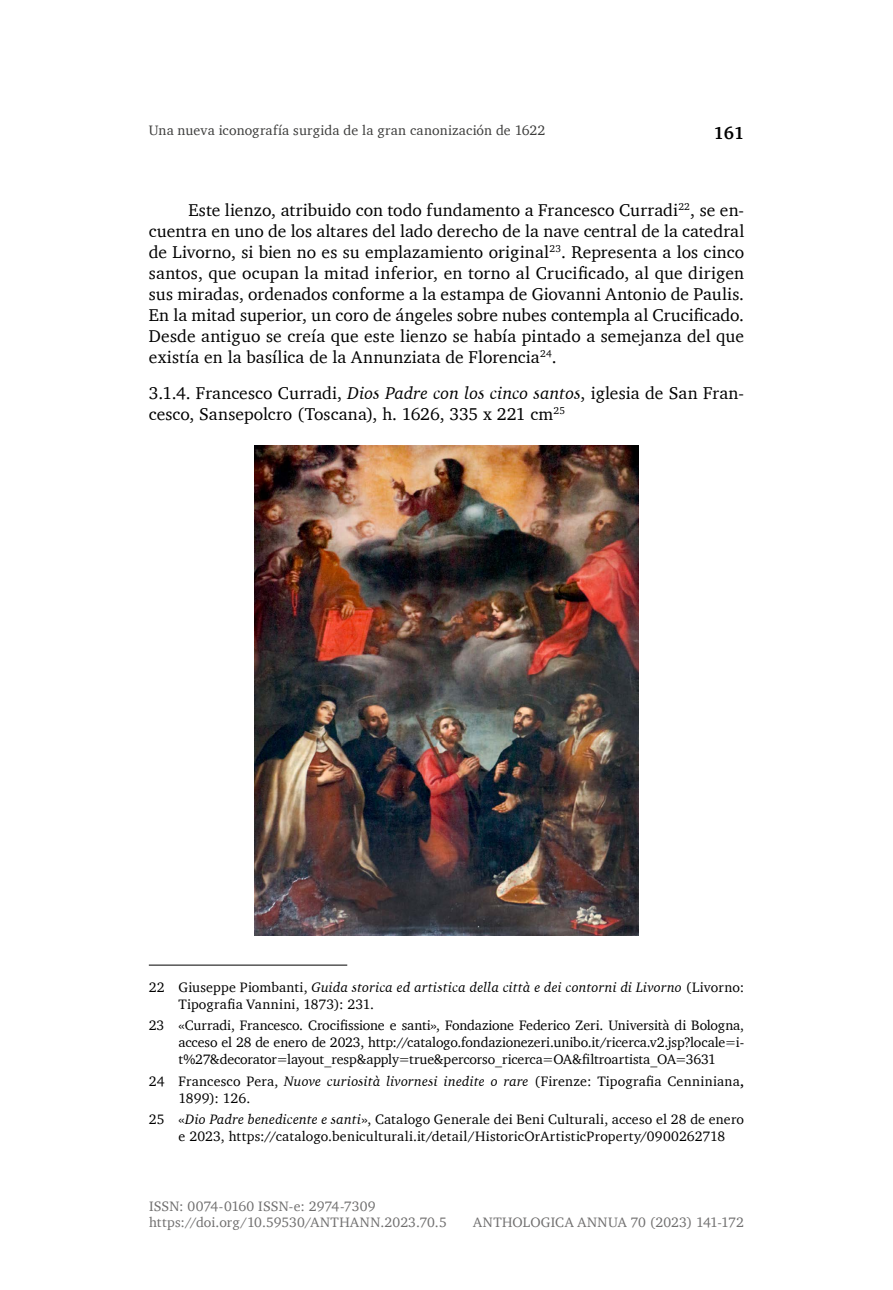
<style>
.page{position:relative;width:893px;height:1290px;background:#fff}
.page>*{position:absolute;margin:0;border:0;box-sizing:border-box;transform-origin:0 0}
.t1{font:17.5px/21px "Charter";letter-spacing:.005em;color:#000;text-align:justify}
.t2{font:700 17.5px "Charter";color:#000}
.t3{font:14px/16.8px "Charter";letter-spacing:.015em;color:#000}
.t4{font:14px/15.8px "Charter";letter-spacing:.005em;color:#706f6f}
.t5{font:14px "Charter";letter-spacing:.015em;color:#3c3c3b}
.s1{font-style:italic}
.s2{font-weight:700}
</style>
<div class="page">
<hr style="left:149px;top:965px;width:198px;height:1px;background:#000">
<img style="left:255px;top:445px;width:383px;height:491px">
<p class="t5" style="left:149px;top:122px;width:398px">Una nueva iconografía surgida de la gran canonización de 1622</p>
<p class="t2" style="left:714px;top:122px;width:32px">161</p>
<p class="t1" style="left:149px;top:199px;width:597px;text-indent:40px">Este lienzo, atribuido con todo fundamento a Francesco Curradi<sup>22</sup>, se en&shy;cuentra en uno de los altares del lado derecho de la nave central de la catedral de Livorno, si bien no es su emplazamiento original<sup>23</sup>. Representa a los cinco santos, que ocupan la mitad inferior, en torno al Crucificado, al que dirigen sus miradas, ordenados conforme a la estampa de Giovanni Antonio de Paulis.<br>En la mitad superior, un coro de ángeles sobre nubes contempla al Crucificado.<br>Desde antiguo se creía que este lienzo se había pintado a semejanza del que existía en la basílica de la Annunziata de Florencia<sup>24</sup>.</p>
<p class="t1" style="left:149px;top:381px;width:597px">3.1.4. Francesco Curradi, <span class="s1">Dios Padre con los cinco santos</span>, iglesia de San Fran&shy;cesco, Sansepolcro (Toscana), h. 1626, 335 x 221 cm<sup>25</sup></p>
<p class="t3" style="left:179px;top:978px;width:567px;text-indent:-30px">22 Giuseppe Piombanti, <span class="s1">Guida storica ed artistica della città e dei contorni di Livorno</span> (Livorno:<br>Tipografia Vannini, 1873): 231.</p>
<p class="t3" style="left:179px;top:1017px;width:567px;text-align:justify;text-indent:-30px">23 «Curradi, Francesco. Crocifissione e santi», Fondazione Federico Zeri. Università di Bologna, acceso el 28 de enero de 2023, http://catalogo.fondazionezeri.unibo.it/ricerca.v2.jsp?locale=i&shy;t%27&amp;decorator=layout_resp&amp;apply=true&amp;percorso_ricerca=OA&amp;filtroartista_OA=3631</p>
<p class="t3" style="left:179px;top:1072px;width:567px;text-indent:-30px">24 Francesco Pera, <span class="s1">Nuove curiosità livornesi inedite o rare</span> (Firenze: Tipografia Cenniniana<span class="s2">,<br></span>1899): 126.</p>
<p class="t3" style="left:179px;top:1111px;width:567px;text-indent:-30px">25 «<span class="s1">Dio Padre benedicente e santi</span>», Catalogo Generale dei Beni Culturali, acceso el 28 de enero e 2023, https://catalogo.beniculturali.it/detail/HistoricOrArtisticProperty/0900262718</p>
<p class="t4" style="left:149px;top:1198px;width:299px">ISSN: 0074-0160 ISSN-e: 2974-7309 https://doi.org/10.59530/ANTHANN.2023.70.5</p>
<p class="t4" style="left:473px;top:1213px;width:272px">ANTHOLOGICA ANNUA 70 (2023) 141-172</p>
</div>
